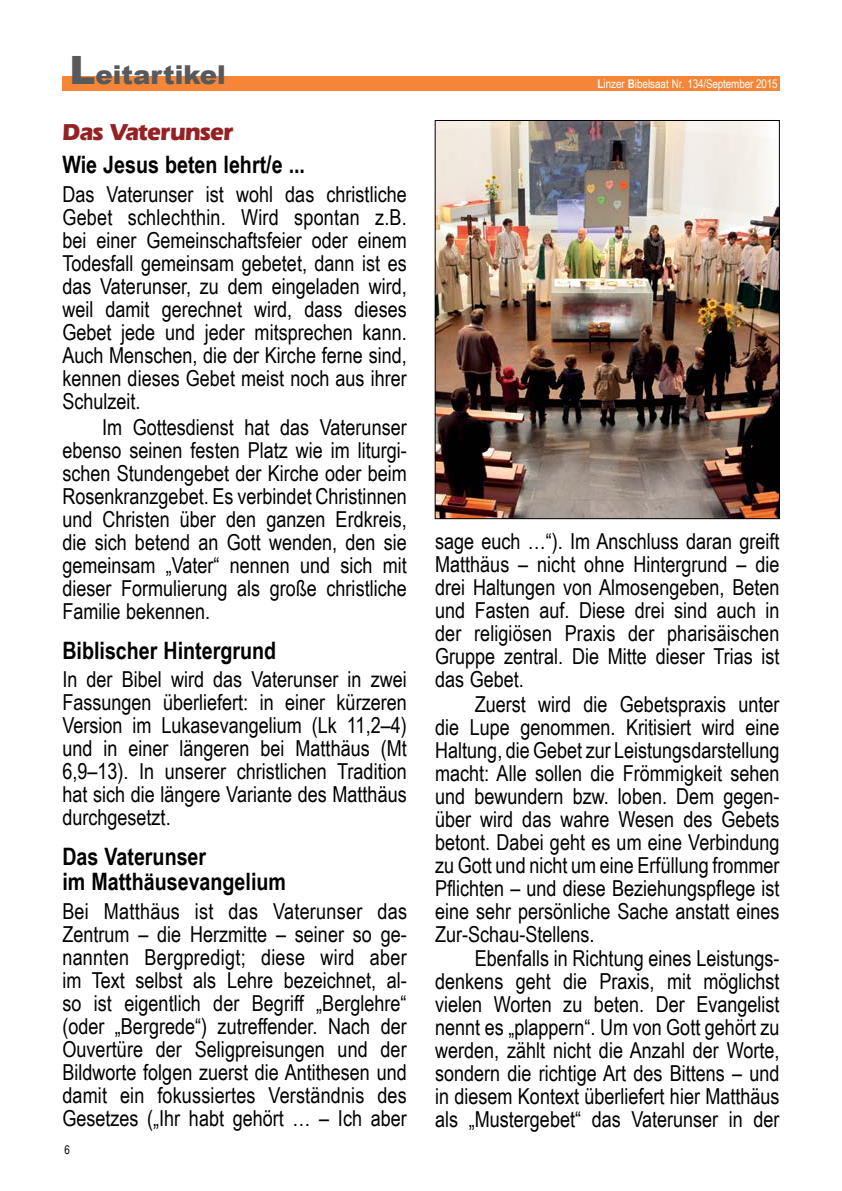
<style>
.page{position:relative;width:842px;height:1191px;background:#fff}
.page>*{position:absolute;margin:0;border:0;box-sizing:border-box;transform-origin:0 0}
.t1{font:900 26px "Arial";color:#58595b}
.t2{font:700 24px/25px "Arial Narrow";color:#000}
.t3{font:700 24px "Eras IT Cby BT";letter-spacing:-.025em;color:#962124}
.t4{font:22px/23px "Arial Narrow";color:#000;text-align:justify}
.t5{font:12px "Arial Narrow";letter-spacing:-.01em;color:#fff}
.t6{font:12px "Arial Narrow";color:#000}
.s1{font-size:39px}
.s2{font-weight:700}
</style>
<div class="page">
<div style="left:62px;top:76px;width:718px;height:14px;background:#f68637"></div>
<img style="left:437px;top:122px;width:341px;height:395px">
<div style="left:435px;top:120px;width:345px;height:399px;border:1px solid #000"></div>
<p class="t1" style="left:69px;top:56px;width:158px"><span class="s1">L</span>eitartikel</p>
<p class="t3" style="left:62px;top:117px;width:173px">Das Vaterunser</p>
<p class="t2" style="left:62px;top:151px;width:244px">Wie Jesus beten lehrt/e ...</p>
<p class="t4" style="left:62px;top:182px;width:346px">Das Vaterunser ist wohl das christliche Gebet schlechthin. Wird spontan z.B. bei einer Gemeinschaftsfeier oder einem Todesfall gemeinsam gebetet, dann ist es das Vaterunser, zu dem eingeladen wird, weil damit gerechnet wird, dass dieses Gebet jede und jeder mitsprechen kann.<br>Auch Menschen, die der Kirche ferne sind, kennen dieses Gebet meist noch aus ihrer Schulzeit.</p>
<p class="t4" style="left:62px;top:415px;width:346px;text-indent:40px">Im Gottesdienst hat das Vaterunser ebenso seinen festen Platz wie im liturgi&shy;schen Stundengebet der Kirche oder beim Rosenkranzgebet. Es verbindet Christinnen und Christen über den ganzen Erdkreis, die sich betend an Gott wenden, den sie gemeinsam „Vater“ nennen und sich mit dieser Formulierung als große christliche Familie bekennen.</p>
<p class="t2" style="left:62px;top:636px;width:215px">Biblischer Hintergrund</p>
<p class="t4" style="left:62px;top:667px;width:346px">In der Bibel wird das Vaterunser in zwei Fassungen überliefert: in einer kürzeren Version im Lukasevangelium (Lk 11,2–4) und in einer längeren bei Matthäus (Mt 6,9–13). In unserer christlichen Tradition hat sich die längere Variante des Matthäus durchgesetzt.</p>
<p class="t2" style="left:62px;top:843px;width:225px">Das Vaterunser<br>im Matthäusevangelium</p>
<p class="t4" style="left:62px;top:899px;width:346px">Bei Matthäus ist das Vaterunser das Zentrum – die Herzmitte – seiner so ge&shy;nannten Bergpredigt; diese wird aber im Text selbst als Lehre bezeichnet, al&shy;so ist eigentlich der Begriff „Berglehre“ (oder „Bergrede“) zutreffender. Nach der Ouvertüre der Seligpreisungen und der Bildworte folgen zuerst die Antithesen und damit ein fokussiertes Verständnis des Gesetzes („Ihr habt gehört … – Ich aber</p>
<p class="t6" style="left:64px;top:1141px;width:7px">6</p>
<p class="t5" style="left:597px;top:75px;width:182px"><span class="s2">L</span>inzer <span class="s2">B</span>ibelsaat Nr. 134/September 2015</p>
<p class="t4" style="left:435px;top:529px;width:346px">sage euch …“). Im Anschluss daran greift Matthäus – nicht ohne Hintergrund – die drei Haltungen von Almosengeben, Beten und Fasten auf. Diese drei sind auch in der religiösen Praxis der pharisäischen Gruppe zentral. Die Mitte dieser Trias ist das Gebet.</p>
<p class="t4" style="left:435px;top:691px;width:346px;text-indent:40px">Zuerst wird die Gebetspraxis unter die Lupe genommen. Kritisiert wird eine Haltung, die Gebet zur Leistungsdarstellung macht: Alle sollen die Frömmigkeit sehen und bewundern bzw. loben. Dem gegen&shy;über wird das wahre Wesen des Gebets betont. Dabei geht es um eine Verbindung zu Gott und nicht um eine Erfüllung frommer Pflichten – und diese Beziehungspflege ist eine sehr persönliche Sache anstatt eines Zur-Schau-Stellens.</p>
<p class="t4" style="left:435px;top:946px;width:346px;text-indent:40px">Ebenfalls in Richtung eines Leistungs&shy;denkens geht die Praxis, mit möglichst vielen Worten zu beten. Der Evangelist nennt es „plappern“. Um von Gott gehört zu werden, zählt nicht die Anzahl der Worte, sondern die richtige Art des Bittens – und in diesem Kontext überliefert hier Matthäus als „Mustergebet“ das Vaterunser in der</p>
</div>
